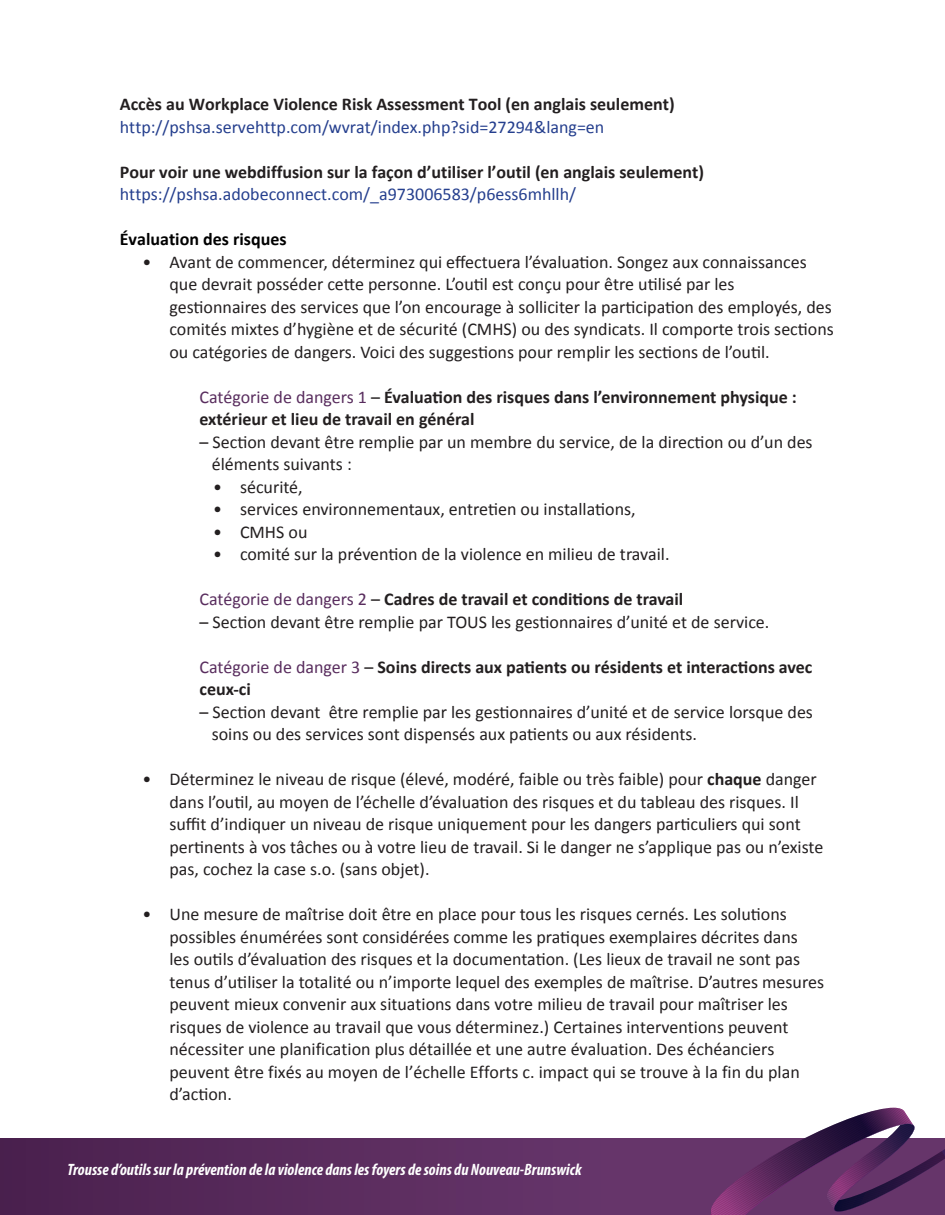
<style>
.page{position:relative;width:945px;height:1215px;background:#fff}
.page>*{position:absolute;margin:0;border:0;box-sizing:border-box;transform-origin:0 0}
.t1{font:18px/22.5px "Calibri";color:#231f20}
.t2{font:700 18px/22.5px "Calibri";color:#231f20}
.t3{font:700 18px "Calibri";color:#000}
.t4{font:italic 700 condensed 16.5px "Myriad Pro";color:#fff}
.s1{font-weight:400;color:#253f8e}
.s2{font-weight:400;color:#592d5e}
.s3{font-weight:400}
.s4{font-weight:700}
</style>
<div class="page">
<svg style="left:0;top:1138px;width:701px;height:77px;background:#5a2c5e"></svg>
<svg style="left:701px;top:1108px;width:244px;height:107px"></svg>
<p class="t2" style="left:120px;top:93px;width:556px">Accès au Workplace Violence Risk Assessment Tool (en anglais seulement) <span class="s1">http://pshsa.servehttp.com/wvrat/index.php?sid=27294&amp;lang=en</span></p>
<p class="t2" style="left:120px;top:161px;width:586px">Pour voir une webdiffusion sur la façon d’utiliser l’outil (en anglais seulement) <span class="s1">https://pshsa.adobeconnect.com/_a973006583/p6ess6mhllh/</span></p>
<p class="t3" style="left:120px;top:228px;width:168px">Évaluation des risques</p>
<p class="t1" style="left:170px;top:250px;width:666px;text-indent:-27px">• Avant de commencer, déterminez qui effectuera l’évaluation. Songez aux connaissances que devrait posséder cette personne. L’outil est conçu pour être utilisé par les gestionnaires des services que l’on encourage à solliciter la participation des employés, des comités mixtes d’hygiène et de sécurité (CMHS) ou des syndicats. Il comporte trois sections ou catégories de dangers. Voici des suggestions pour remplir les sections de l’outil.</p>
<p class="t2" style="left:200px;top:385px;width:599px"><span class="s2">Catégorie de dangers 1</span> <span class="s3">–</span> Évaluation des risques dans l’environnement physique : extérieur et lieu de travail en général</p>
<p class="t1" style="left:212px;top:430px;width:602px;text-indent:-12px">– Section devant être remplie par un membre du service, de la direction ou d’un des éléments suivants :</p>
<p class="t1" style="left:213px;top:475px;width:91px">• sécurité,</p>
<p class="t1" style="left:213px;top:498px;width:424px">• services environnementaux, entretien ou installations,</p>
<p class="t1" style="left:213px;top:520px;width:96px">• CMHS ou</p>
<p class="t1" style="left:213px;top:543px;width:458px">• comité sur la prévention de la violence en milieu de travail.</p>
<p class="t2" style="left:200px;top:588px;width:485px"><span class="s2">Catégorie de dangers 2</span> <span class="s3">–</span> Cadres de travail et conditions de travail</p>
<p class="t1" style="left:200px;top:610px;width:571px">– Section devant être remplie par TOUS les gestionnaires d’unité et de service.</p>
<p class="t2" style="left:200px;top:655px;width:615px"><span class="s2">Catégorie de danger 3</span> <span class="s3">–</span> Soins directs aux patients ou résidents et interactions avec ceux-ci</p>
<p class="t1" style="left:212px;top:700px;width:603px;text-indent:-12px">– Section devant être remplie par les gestionnaires d’unité et de service lorsque des soins ou des services sont dispensés aux patients ou aux résidents.</p>
<p class="t1" style="left:170px;top:768px;width:655px;text-indent:-27px">• Déterminez le niveau de risque (élevé, modéré, faible ou très faible) pour <span class="s4">chaque</span> danger dans l’outil, au moyen de l’échelle d’évaluation des risques et du tableau des risques. Il suffit d’indiquer un niveau de risque uniquement pour les dangers particuliers qui sont pertinents à vos tâches ou à votre lieu de travail. Si le danger ne s’applique pas ou n’existe pas, cochez la case s.o. (sans objet).</p>
<p class="t1" style="left:169px;top:903px;width:656px;text-indent:-27px">• Une mesure de maîtrise doit être en place pour tous les risques cernés. Les solutions possibles énumérées sont considérées comme les pratiques exemplaires décrites dans<br>les outils d’évaluation des risques et la documentation. (Les lieux de travail ne sont pas tenus d’utiliser la totalité ou n’importe lequel des exemples de maîtrise. D’autres mesures peuvent mieux convenir aux situations dans votre milieu de travail pour maîtriser les risques de violence au travail que vous déterminez.) Certaines interventions peuvent nécessiter une planification plus détaillée et une autre évaluation. Des échéanciers peuvent être fixés au moyen de l’échelle Efforts c. impact qui se trouve à la fin du plan d’action.</p>
<p class="t4" style="left:68px;top:1159px;width:516px">Trousse d’outils sur la prévention de la violence dans les foyers de soins du Nouveau-Brunswick</p>
</div>
